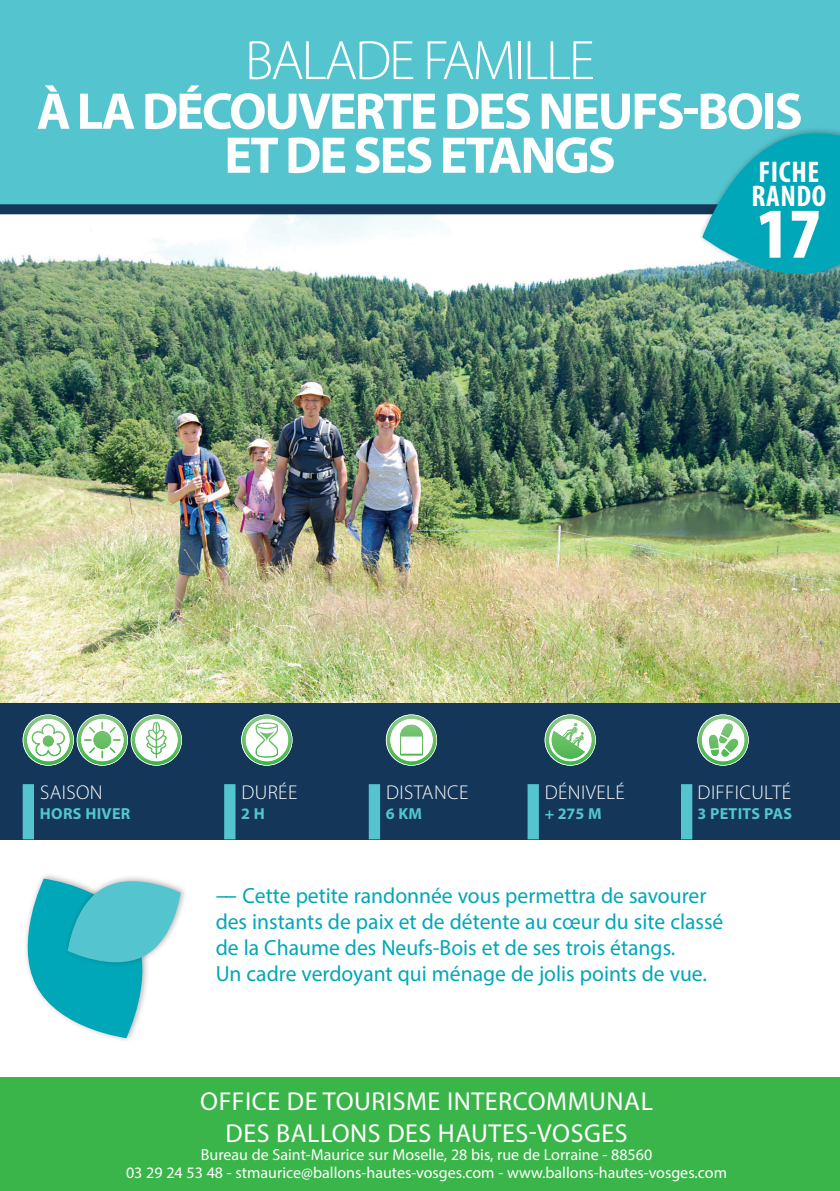
<style>
.page{position:relative;width:840px;height:1191px;background:#fff}
.page>*{position:absolute;margin:0;border:0;box-sizing:border-box;transform-origin:0 0}
.t1{font:900 condensed 72px "Myriad Pro";color:#fff}
.t2{font:300 56px "Myriad Pro";letter-spacing:-.04em;color:#fff}
.t3{font:700 52px/44px "Myriad Pro";letter-spacing:-.04em;color:#fff;text-align:center}
.t4{font:700 condensed 30px/24px "Myriad Pro";letter-spacing:.02em;color:#fff}
.t5{font:26px/31.2px "Myriad Pro";letter-spacing:.02em;color:#fff;text-align:center}
.t6{font:22px/26px "Myriad Pro";color:#00a7b8}
.t7{font:300 20px "Myriad Pro";letter-spacing:.02em;color:#fff}
.t8{font:16px/18px "Myriad Pro";color:#fff;text-align:center}
.t9{font:700 16px "Myriad Pro";letter-spacing:.02em;color:#54c5cf}
.s1{font-size:24px}
</style>
<div class="page">
<img style="left:0;top:214px;width:839px;height:489px">
<div style="left:0;top:0;width:839px;height:210px;background:#54c5cf"></div>
<div style="left:0;top:204px;width:839px;height:10px;background:#143658"></div>
<div style="left:0;top:1077px;width:839px;height:114px;background:#3ab54a"></div>
<div style="left:698px;top:126px;width:141px;height:153px;background:#231f20;opacity:.35"></div>
<svg style="left:702px;top:126px;width:137px;height:162px"></svg>
<div style="left:63px;top:874px;width:125px;height:93px;background:#231f20;opacity:.35"></div>
<svg style="left:26px;top:874px;width:154px;height:164px"></svg>
<div style="left:0;top:703px;width:839px;height:136px;background:#143658"></div>
<div style="left:527px;top:784px;width:11px;height:55px;background:#54c5cf"></div>
<img style="left:544px;top:714px;width:51px;height:36px">
<img style="left:545px;top:715px;width:49px;height:50px">
<div style="left:368px;top:784px;width:12px;height:55px;background:#54c5cf"></div>
<img style="left:385px;top:714px;width:52px;height:33px">
<img style="left:386px;top:715px;width:50px;height:50px">
<div style="left:224px;top:784px;width:11px;height:55px;background:#54c5cf"></div>
<img style="left:241px;top:714px;width:51px;height:35px">
<img style="left:242px;top:715px;width:49px;height:50px">
<div style="left:23px;top:784px;width:11px;height:55px;background:#54c5cf"></div>
<img style="left:152px;top:714px;width:30px;height:33px">
<svg style="left:76px;top:715px;width:105px;height:50px"></svg>
<img style="left:23px;top:714px;width:51px;height:34px">
<img style="left:24px;top:715px;width:49px;height:50px">
<div style="left:680px;top:784px;width:12px;height:55px;background:#54c5cf"></div>
<img style="left:697px;top:714px;width:51px;height:35px">
<img style="left:698px;top:715px;width:49px;height:50px">
<h2 class="t2" style="left:245px;top:30px;width:351px">BALADE FAMILLE</h2>
<h3 class="t3" style="left:37px;top:90px;width:767px">À LA DÉCOUVERTE DES NEUFS-BOIS<br>ET DE SES ETANGS</h3>
<h3 class="t4" style="left:751px;top:160px;width:76px">FICHE<br>RANDO</h3>
<h1 class="t1" style="left:756px;top:194px;width:65px">17</h1>
<p class="t7" style="left:40px;top:781px;width:64px">SAISON</p>
<p class="t9" style="left:40px;top:804px;width:92px">HORS HIVER</p>
<p class="t7" style="left:241px;top:781px;width:57px">DURÉE</p>
<p class="t9" style="left:241px;top:804px;width:25px">2 H</p>
<p class="t7" style="left:386px;top:781px;width:84px">DISTANCE</p>
<p class="t9" style="left:385px;top:804px;width:38px">6 KM</p>
<p class="t7" style="left:544px;top:781px;width:81px">DÉNIVELÉ</p>
<p class="t9" style="left:544px;top:804px;width:58px">+ 275 M</p>
<p class="t7" style="left:697px;top:781px;width:95px">DIFFICULTÉ</p>
<p class="t9" style="left:697px;top:804px;width:96px">3 PETITS PAS</p>
<p class="t6" style="left:215px;top:882px;width:509px"><span class="s1">––</span> Cette petite randonnée vous permettra de savourer des instants de paix et de détente au cœur du site classé de la Chaume des Neufs-Bois et de ses trois étangs.<br>Un cadre verdoyant qui ménage de jolis points de vue.</p>
<p class="t5" style="left:200px;top:1085px;width:454px">OFFICE DE TOURISME INTERCOMMUNAL<br>DES BALLONS DES HAUTES-VOSGES</p>
<p class="t8" style="left:126px;top:1145px;width:602px">Bureau de Saint-Maurice sur Moselle, 28 bis, rue de Lorraine - 88560<br>03 29 24 53 48 - stmaurice@ballons-hautes-vosges.com - www.ballons-hautes-vosges.com</p>
</div>
